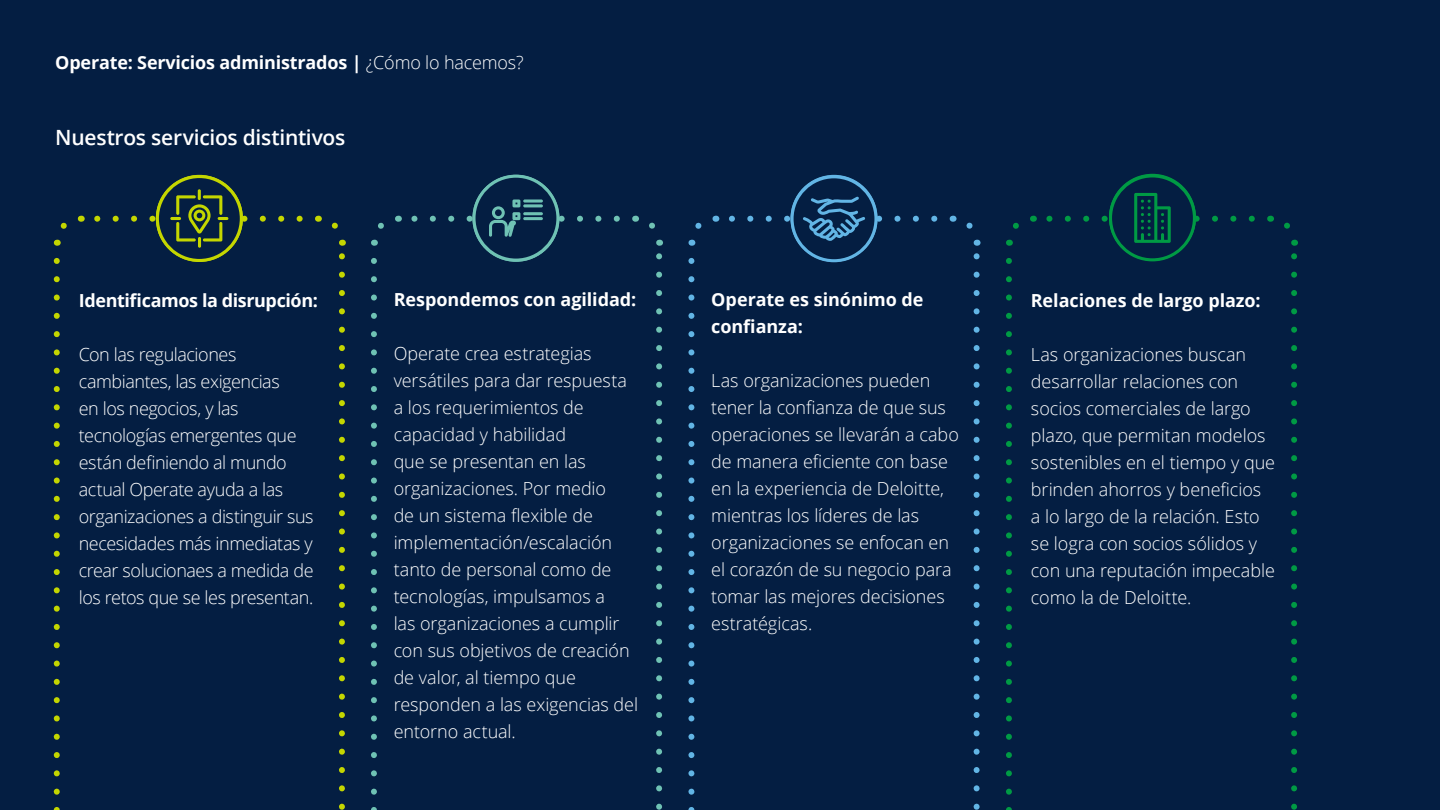
<style>
.page{position:relative;width:1440px;height:810px;background:#041e42}
.page>*{position:absolute;margin:0;border:0;box-sizing:border-box;transform-origin:0 0}
.t1{font:600 21px "Open Sans";letter-spacing:-.015em;color:#fff}
.t2{font:300 18px/27px "Open Sans";letter-spacing:-.005em;color:#fff}
.t3{font:300 18px/27px "Open Sans";letter-spacing:-.025em;color:#fff}
.t4{font:700 18px/27px "Open Sans";letter-spacing:-.005em;color:#fff}
.t5{font:700 18px "Open Sans";letter-spacing:-.025em;color:#fff}
.s1{font-weight:300}
</style>
<div class="page">
<svg style="left:339px;top:253px;width:6px;height:557px"></svg>
<svg style="left:318px;top:215px;width:20px;height:14px"></svg>
<svg style="left:53px;top:222px;width:14px;height:24px"></svg>
<svg style="left:54px;top:261px;width:6px;height:549px"></svg>
<svg style="left:656px;top:253px;width:6px;height:557px"></svg>
<svg style="left:635px;top:215px;width:20px;height:14px"></svg>
<svg style="left:371px;top:222px;width:13px;height:24px"></svg>
<svg style="left:371px;top:261px;width:6px;height:549px"></svg>
<svg style="left:974px;top:253px;width:6px;height:557px"></svg>
<svg style="left:953px;top:215px;width:20px;height:14px"></svg>
<svg style="left:688px;top:222px;width:14px;height:24px"></svg>
<svg style="left:688px;top:261px;width:6px;height:549px"></svg>
<svg style="left:1291px;top:253px;width:6px;height:557px"></svg>
<svg style="left:1270px;top:215px;width:20px;height:14px"></svg>
<svg style="left:1006px;top:222px;width:13px;height:24px"></svg>
<svg style="left:1006px;top:261px;width:6px;height:549px"></svg>
<svg style="left:729px;top:175px;width:205px;height:87px"></svg>
<svg style="left:1046px;top:174px;width:206px;height:87px"></svg>
<svg style="left:411px;top:175px;width:206px;height:87px"></svg>
<svg style="left:94px;top:175px;width:206px;height:87px"></svg>
<p class="t4" style="left:55px;top:49px;width:470px">Operate: Servicios administrados | <span class="s1">¿Cómo lo hacemos?</span></p>
<p class="t1" style="left:55px;top:122px;width:292px">Nuestros servicios distintivos</p>
<p class="t5" style="left:79px;top:288px;width:241px">Identificamos la disrupción:</p>
<p class="t3" style="left:79px;top:341px;width:236px">Con las regulaciones cambiantes, las exigencias<br>en los negocios, y las tecnologías emergentes que están definiendo al mundo actual Operate ayuda a las organizaciones a distinguir sus necesidades más inmediatas y crear solucionaes a medida de los retos que se les presentan.</p>
<p class="t4" style="left:394px;top:286px;width:244px">Respondemos con agilidad:</p>
<p class="t2" style="left:394px;top:340px;width:246px">Operate crea estrategias versátiles para dar respuesta a los requerimientos de capacidad y habilidad<br>que se presentan en las organizaciones. Por medio<br>de un sistema flexible de implementación/escalación tanto de personal como de tecnologías, impulsamos a<br>las organizaciones a cumplir con sus objetivos de creación de valor, al tiempo que responden a las exigencias del entorno actual.</p>
<p class="t4" style="left:711px;top:286px;width:214px">Operate es sinónimo de confianza:</p>
<p class="t2" style="left:711px;top:367px;width:249px">Las organizaciones pueden tener la confianza de que sus operaciones se llevarán a cabo de manera eficiente con base en la experiencia de Deloitte, mientras los líderes de las organizaciones se enfocan en el corazón de su negocio para tomar las mejores decisiones estratégicas.</p>
<p class="t4" style="left:1031px;top:287px;width:231px">Relaciones de largo plazo:</p>
<p class="t2" style="left:1031px;top:341px;width:246px">Las organizaciones buscan desarrollar relaciones con socios comerciales de largo plazo, que permitan modelos sostenibles en el tiempo y que brinden ahorros y beneficios a lo largo de la relación. Esto se logra con socios sólidos y con una reputación impecable como la de Deloitte.</p>
</div>
